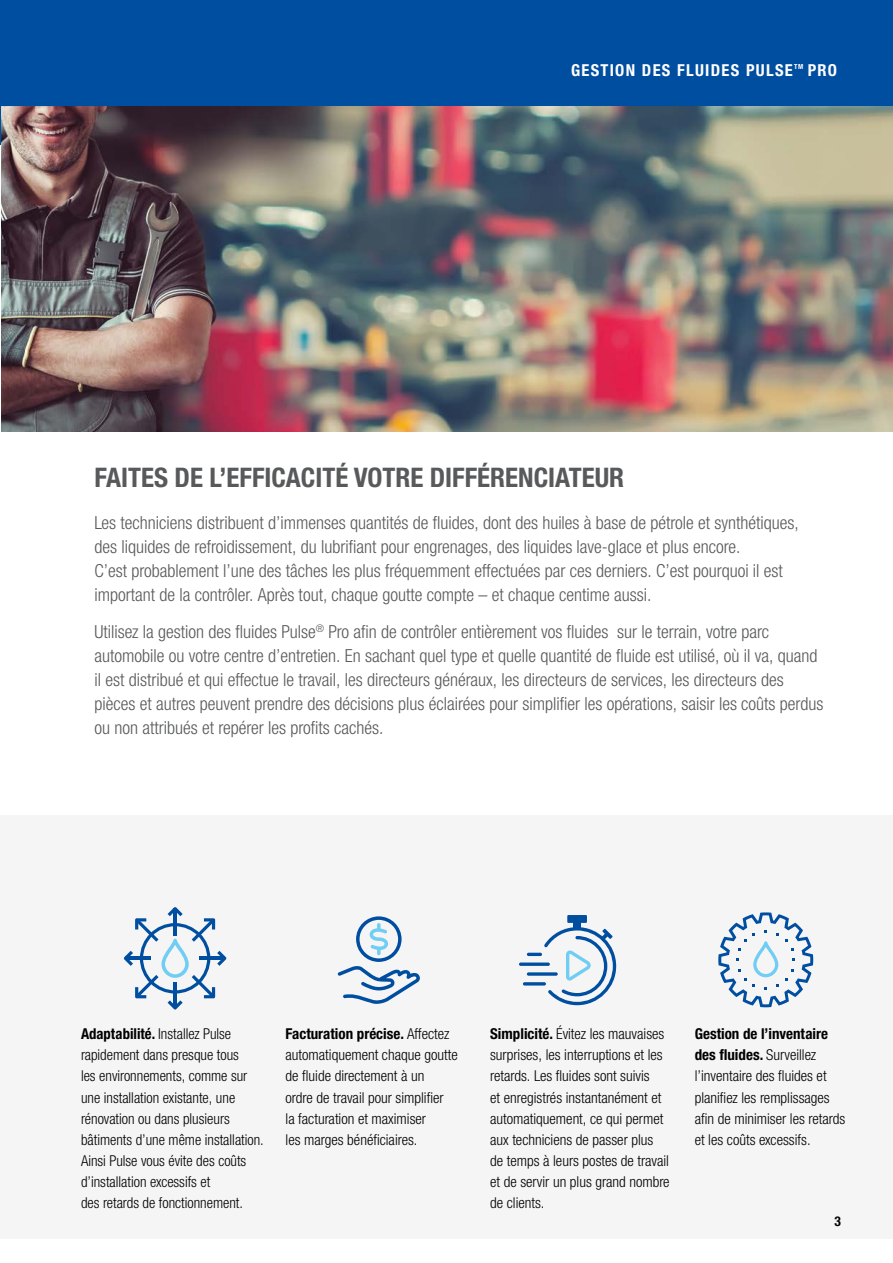
<style>
.page{position:relative;width:893px;height:1263px;background:#fff}
.page>*{position:absolute;margin:0;border:0;box-sizing:border-box;transform-origin:0 0}
.t1{font:700 condensed 27px "Helvetica Neue LTW1 G";color:#58595b}
.t2{font:300 condensed 18px/24px "Helvetica Neue LTW1 G";color:#58595b}
.t3{font:700 condensed 16.5px "Helvetica Neue LTW1 G";letter-spacing:.08em;color:#fff}
.t4{font:300 condensed 15px/21px "Helvetica Neue LTW1 G";color:#000}
.t5{font:700 condensed 13.5px "Helvetica Neue LTW1 G";color:#000}
.t6{font:700 condensed 7.05px "Helvetica Neue LTW1 G";color:#fff}
.s1{font-weight:700}
</style>
<div class="page">
<div style="left:0;top:0;width:893px;height:145px;background:#004ea0"></div>
<img style="left:1px;top:106px;width:892px;height:325px">
<div style="left:0;top:816px;width:893px;height:423px;background:#f6f5f6"></div>
<svg style="left:124px;top:907px;width:102px;height:102px"></svg>
<svg style="left:338px;top:916px;width:82px;height:88px"></svg>
<div style="left:567px;top:915px;width:20px;height:8px;background:#004ea0"></div>
<div style="left:573px;top:921px;width:8px;height:8px;background:#004ea0"></div>
<hr style="left:527px;top:953px;width:15px;height:3px;background:#004ea0;border-radius:2px">
<svg style="left:519px;top:962px;width:31px;height:4px"></svg>
<svg style="left:527px;top:972px;width:31px;height:4px"></svg>
<hr style="left:523px;top:982px;width:23px;height:3px;background:#004ea0;border-radius:2px">
<svg style="left:544px;top:927px;width:72px;height:78px"></svg>
<svg style="left:718px;top:912px;width:95px;height:95px"></svg>
<p class="t3" style="left:571px;top:60px;width:223px">GESTION DES FLUIDES PULSE</p>
<p class="t6" style="left:794px;top:62px;width:11px">TM</p>
<p class="t3" style="left:808px;top:60px;width:31px">PRO</p>
<h1 class="t1" style="left:94px;top:461px;width:531px">FAITES DE L’EFFICACITÉ VOTRE DIFFÉRENCIATEUR</h1>
<p class="t2" style="left:94px;top:510px;width:706px">Les techniciens distribuent d’immenses quantités de fluides, dont des huiles à base de pétrole et synthétiques, des liquides de refroidissement, du lubrifiant pour engrenages, des liquides lave-glace et plus encore.<br>C’est probablement l’une des tâches les plus fréquemment effectuées par ces derniers. C’est pourquoi il est important de la contrôler. Après tout, chaque goutte compte – et chaque centime aussi.</p>
<p class="t2" style="left:94px;top:620px;width:730px">Utilisez la gestion des fluides Pulse<sup>®</sup> Pro afin de contrôler entièrement vos fluides sur le terrain, votre parc automobile ou votre centre d’entretien. En sachant quel type et quelle quantité de fluide est utilisé, où il va, quand il est distribué et qui effectue le travail, les directeurs généraux, les directeurs de services, les directeurs des pièces et autres peuvent prendre des décisions plus éclairées pour simplifier les opérations, saisir les coûts perdus ou non attribués et repérer les profits cachés.</p>
<p class="t4" style="left:81px;top:1024px;width:184px"><span class="s1">Adaptabilité.</span> Installez Pulse rapidement dans presque tous<br>les environnements, comme sur une installation existante, une rénovation ou dans plusieurs bâtiments d’une même installation.<br>Ainsi Pulse vous évite des coûts d’installation excessifs et<br>des retards de fonctionnement.</p>
<p class="t4" style="left:286px;top:1024px;width:174px"><span class="s1">Facturation précise.</span> Affectez automatiquement chaque goutte de fluide directement à un<br>ordre de travail pour simplifier<br>la facturation et maximiser<br>les marges bénéficiaires.</p>
<p class="t4" style="left:490px;top:1024px;width:181px"><span class="s1">Simplicité.</span> Évitez les mauvaises surprises, les interruptions et les retards. Les fluides sont suivis<br>et enregistrés instantanément et automatiquement, ce qui permet aux techniciens de passer plus de temps à leurs postes de travail et de servir un plus grand nombre de clients.</p>
<p class="t4" style="left:695px;top:1024px;width:152px"><span class="s1">Gestion de l’inventaire des fluides.</span> Surveillez l’inventaire des fluides et planifiez les remplissages afin de minimiser les retards et les coûts excessifs.</p>
<p class="t5" style="left:834px;top:1213px;width:8px">3</p>
</div>
